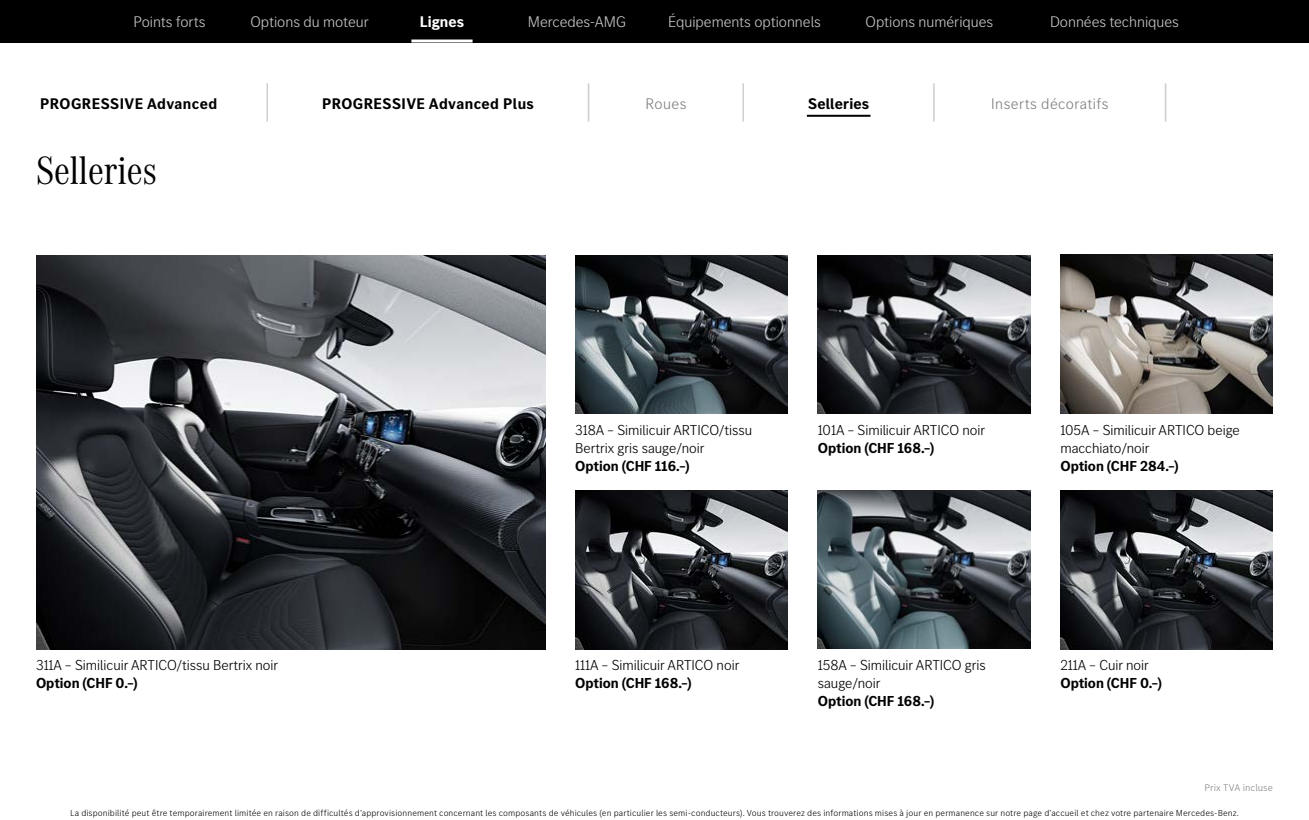
<style>
.page{position:relative;width:1309px;height:820px;background:#fff}
.page>*{position:absolute;margin:0;border:0;box-sizing:border-box;transform-origin:0 0}
.t1{font:300 45.6px "MB Corpo S Title";color:#c8c8c5;scale:.53 1}
.t2{font:41px "MB Corpo A Title Cond";color:#000}
.t3{font:300 16px "MB Corpo S Title";color:#c5c7c7}
.t4{font:700 16px "MB Corpo S Title";letter-spacing:.03em;color:#000}
.t5{font:300 16px "MB Corpo S Title";letter-spacing:.03em;color:#808080}
.t6{font:700 16px "MB Corpo S Title";letter-spacing:.01em;color:#000}
.t7{font:700 16px "MB Corpo S Title";color:#fff}
.t8{font:300 15px/18px "MB Corpo S Title";color:#000}
.t9{font:700 15px "MB Corpo S Title";color:#000}
.t10{font:300 10px "MB Corpo S Text";letter-spacing:.005em;color:#808080}
.t11{font:300 9px "MB Corpo S Text";letter-spacing:.01em;color:#000}
</style>
<div class="page">
<div style="left:0;top:0;width:1309px;height:43px;background:#000"></div>
<hr style="left:411px;top:40px;width:62px;height:3px;background:#fff">
<img style="left:36px;top:255px;width:509px;height:394px">
<img style="left:575px;top:255px;width:213px;height:159px">
<img style="left:818px;top:255px;width:212px;height:159px">
<img style="left:1060px;top:255px;width:213px;height:159px">
<img style="left:818px;top:490px;width:212px;height:159px">
<img style="left:575px;top:490px;width:213px;height:159px">
<img style="left:1060px;top:490px;width:213px;height:159px">
<hr style="left:807px;top:115px;width:64px;height:2px;background:#000">
<h3 class="t3" style="left:134px;top:12px;width:73px">Points forts</h3>
<h3 class="t3" style="left:251px;top:12px;width:120px">Options du moteur</h3>
<h3 class="t7" style="left:420px;top:11px;width:46px">Lignes</h3>
<h3 class="t3" style="left:528px;top:12px;width:100px">Mercedes-AMG</h3>
<h3 class="t3" style="left:668px;top:12px;width:154px">Équipements optionnels</h3>
<h3 class="t3" style="left:866px;top:12px;width:129px">Options numériques</h3>
<h3 class="t3" style="left:1050px;top:12px;width:130px">Données techniques</h3>
<h3 class="t4" style="left:40px;top:93px;width:179px">PROGRESSIVE Advanced</h3>
<h2 class="t2" style="left:36px;top:144px;width:122px">Selleries</h2>
<h1 class="t1" style="left:265px;top:73px;width:11px">|</h1>
<h3 class="t4" style="left:322px;top:93px;width:214px">PROGRESSIVE Advanced Plus</h3>
<h1 class="t1" style="left:586px;top:73px;width:11px">|</h1>
<h3 class="t5" style="left:646px;top:94px;width:42px">Roues</h3>
<h1 class="t1" style="left:741px;top:73px;width:11px">|</h1>
<h3 class="t6" style="left:808px;top:93px;width:62px">Selleries</h3>
<h1 class="t1" style="left:931px;top:73px;width:11px">|</h1>
<h3 class="t5" style="left:991px;top:94px;width:119px">Inserts décoratifs</h3>
<h1 class="t1" style="left:1163px;top:73px;width:11px">|</h1>
<h3 class="t8" style="left:36px;top:655px;width:244px">311A – Similicuir ARTICO/tissu Bertrix noir</h3>
<h3 class="t9" style="left:36px;top:673px;width:103px">Option (CHF 0.–)</h3>
<h3 class="t8" style="left:575px;top:420px;width:179px">318A – Similicuir ARTICO/tissu<br>Bertrix gris sauge/noir</h3>
<h3 class="t9" style="left:575px;top:456px;width:116px">Option (CHF 116.–)</h3>
<h3 class="t8" style="left:818px;top:420px;width:169px">101A – Similicuir ARTICO noir</h3>
<h3 class="t9" style="left:818px;top:438px;width:118px">Option (CHF 168.–)</h3>
<h3 class="t8" style="left:575px;top:655px;width:166px">111A – Similicuir ARTICO noir</h3>
<h3 class="t9" style="left:575px;top:673px;width:118px">Option (CHF 168.–)</h3>
<h3 class="t8" style="left:818px;top:655px;width:170px">158A – Similicuir ARTICO gris sauge/noir</h3>
<h3 class="t9" style="left:818px;top:691px;width:118px">Option (CHF 168.–)</h3>
<h3 class="t8" style="left:1060px;top:420px;width:181px">105A – Similicuir ARTICO beige macchiato/noir</h3>
<h3 class="t9" style="left:1060px;top:456px;width:120px">Option (CHF 284.–)</h3>
<h3 class="t8" style="left:1060px;top:655px;width:90px">211A – Cuir noir</h3>
<h3 class="t9" style="left:1060px;top:673px;width:103px">Option (CHF 0.–)</h3>
<p class="t10" style="left:1205px;top:781px;width:70px">Prix TVA incluse</p>
<p class="t11" style="left:70px;top:807px;width:1170px">La disponibilité peut être temporairement limitée en raison de difficultés d’approvisionnement concernant les composants de véhicules (en particulier les semi-conducteurs). Vous trouverez des informations mises à jour en permanence sur notre page d’accueil et chez votre partenaire Mercedes-Benz.</p>
</div>
